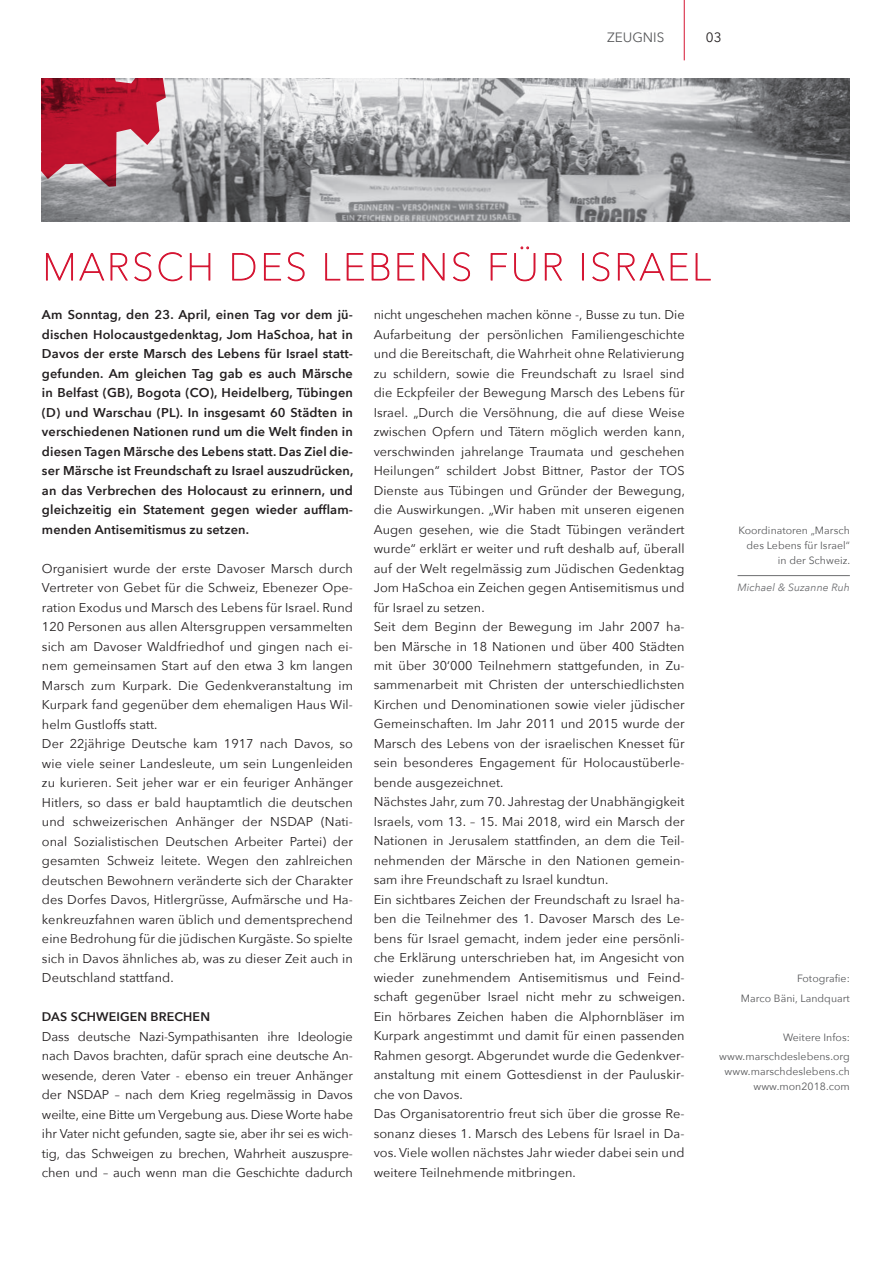
<style>
.page{position:relative;width:893px;height:1263px;background:#fff}
.page>*{position:absolute;margin:0;border:0;box-sizing:border-box;transform-origin:0 0}
.THEMENGEBIET_RECHTS{font:13.5px "Avenir Next";color:#57585a}
.t1{font:13.5px "Avenir Next";color:#231f20}
.FLIESSTEXT{font:12.75px/19.5px "Avenir Next";letter-spacing:.005em;color:#231f20;text-align:justify}
.LEAD_FLIESSTEXT{font:600 12.75px/19.5px "Avenir Next";letter-spacing:.01em;color:#231f20;text-align:justify}
.UNTERTITEL{font:600 12.45px "Avenir Next";letter-spacing:.01em;color:#231f20}
.LEAD_RAND_RECHTSBÜND{font:10.5px/15px "Avenir Next";letter-spacing:.005em;color:#57585a;text-align:right}
.LEAD_RAND_RECHTSBÜND-2{font:italic 10.5px "Avenir Next";letter-spacing:.005em;color:#6c6d70}
</style>
<div class="page">
<hr style="left:684px;top:0;width:1px;height:60px;background:#d51633">
<svg style="left:46px;top:253px;width:27px;height:28px"></svg>
<svg style="left:79px;top:253px;width:49px;height:28px"></svg>
<svg style="left:134px;top:252px;width:18px;height:30px"></svg>
<svg style="left:158px;top:252px;width:25px;height:30px"></svg>
<svg style="left:189px;top:253px;width:22px;height:28px"></svg>
<svg style="left:232px;top:253px;width:24px;height:28px"></svg>
<svg style="left:264px;top:253px;width:17px;height:28px"></svg>
<svg style="left:287px;top:252px;width:18px;height:30px"></svg>
<svg style="left:325px;top:253px;width:39px;height:28px"></svg>
<svg style="left:371px;top:253px;width:19px;height:28px"></svg>
<svg style="left:397px;top:253px;width:18px;height:28px"></svg>
<svg style="left:422px;top:253px;width:23px;height:28px"></svg>
<svg style="left:453px;top:252px;width:18px;height:30px"></svg>
<svg style="left:490px;top:253px;width:17px;height:28px"></svg>
<svg style="left:514px;top:246px;width:22px;height:36px"></svg>
<svg style="left:544px;top:253px;width:18px;height:28px"></svg>
<div style="left:582px;top:253px;width:2px;height:27px;border:1px solid #d51633"></div>
<svg style="left:592px;top:252px;width:18px;height:30px"></svg>
<svg style="left:617px;top:253px;width:71px;height:28px"></svg>
<svg style="left:695px;top:253px;width:16px;height:28px"></svg>
<hr style="left:737px;top:575px;width:113px;height:1px;background:#6c6d70">
<img style="left:166px;top:79px;width:684px;height:143px">
<svg style="left:42px;top:79px;width:124px;height:143px;background:#ae5766"></svg>
<p class="THEMENGEBIET_RECHTS" style="left:607px;top:26px;width:59px">ZEUGNIS</p>
<p class="t1" style="left:706px;top:26px;width:17px">03</p>
<p class="LEAD_FLIESSTEXT" style="left:42px;top:305px;width:313px">Am Sonntag, den 23. April, einen Tag vor dem jü&shy;dischen Holocaustgedenktag, Jom HaSchoa, hat in Davos der erste Marsch des Lebens für Israel statt&shy;gefunden. Am gleichen Tag gab es auch Märsche in Belfast (GB), Bogota (CO), Heidelberg, Tübingen (D) und Warschau (PL). In insgesamt 60 Städten in verschiedenen Nationen rund um die Welt finden in diesen Tagen Märsche des Lebens statt. Das Ziel die&shy;ser Märsche ist Freundschaft zu Israel auszudrücken, an das Verbrechen des Holocaust zu erinnern, und gleichzeitig ein Statement gegen wieder aufflam&shy;menden Antisemitismus zu setzen.</p>
<p class="FLIESSTEXT" style="left:42px;top:558px;width:312px">Organisiert wurde der erste Davoser Marsch durch Vertreter von Gebet für die Schweiz, Ebenezer Ope&shy;ration Exodus und Marsch des Lebens für Israel. Rund 120 Personen aus allen Altersgruppen versammelten sich am Davoser Waldfriedhof und gingen nach ei&shy;nem gemeinsamen Start auf den etwa 3 km langen Marsch zum Kurpark. Die Gedenkveranstaltung im Kurpark fand gegenüber dem ehemaligen Haus Wil&shy;helm Gustloffs statt.</p>
<p class="FLIESSTEXT" style="left:42px;top:733px;width:312px">Der 22jährige Deutsche kam 1917 nach Davos, so wie viele seiner Landesleute, um sein Lungenleiden zu kurieren. Seit jeher war er ein feuriger Anhänger Hitlers, so dass er bald hauptamtlich die deutschen und schweizerischen Anhänger der NSDAP (Nati&shy;onal Sozialistischen Deutschen Arbeiter Partei) der gesamten Schweiz leitete. Wegen den zahlreichen deutschen Bewohnern veränderte sich der Charakter des Dorfes Davos, Hitlergrüsse, Aufmärsche und Ha&shy;kenkreuzfahnen waren üblich und dementsprechend eine Bedrohung für die jüdischen Kurgäste. So spielte sich in Davos ähnliches ab, was zu dieser Zeit auch in Deutschland stattfand.</p>
<p class="UNTERTITEL" style="left:42px;top:1006px;width:170px">DAS SCHWEIGEN BRECHEN</p>
<p class="FLIESSTEXT" style="left:42px;top:1026px;width:312px">Dass deutsche Nazi-Sympathisanten ihre Ideologie nach Davos brachten, dafür sprach eine deutsche An&shy;wesende, deren Vater - ebenso ein treuer Anhänger der NSDAP – nach dem Krieg regelmässig in Davos weilte, eine Bitte um Vergebung aus. Diese Worte habe ihr Vater nicht gefunden, sagte sie, aber ihr sei es wich&shy;tig, das Schweigen zu brechen, Wahrheit auszuspre&shy;chen und – auch wenn man die Geschichte dadurch</p>
<p class="FLIESSTEXT" style="left:374px;top:304px;width:313px">nicht ungeschehen machen könne -, Busse zu tun. Die Aufarbeitung der persönlichen Familiengeschichte und die Bereitschaft, die Wahrheit ohne Relativierung zu schildern, sowie die Freundschaft zu Israel sind die Eckpfeiler der Bewegung Marsch des Lebens für Israel. „Durch die Versöhnung, die auf diese Weise zwischen Opfern und Tätern möglich werden kann, verschwinden jahrelange Traumata und geschehen Heilungen“ schildert Jobst Bittner, Pastor der TOS Dienste aus Tübingen und Gründer der Bewegung, die Auswirkungen. „Wir haben mit unseren eigenen Augen gesehen, wie die Stadt Tübingen verändert wurde“ erklärt er weiter und ruft deshalb auf, überall auf der Welt regelmässig zum Jüdischen Gedenktag Jom HaSchoa ein Zeichen gegen Antisemitismus und für Israel zu setzen.</p>
<p class="FLIESSTEXT" style="left:374px;top:616px;width:312px">Seit dem Beginn der Bewegung im Jahr 2007 ha&shy;ben Märsche in 18 Nationen und über 400 Städten mit über 30‘000 Teilnehmern stattgefunden, in Zu&shy;sammenarbeit mit Christen der unterschiedlichsten Kirchen und Denominationen sowie vieler jüdischer Gemeinschaften. Im Jahr 2011 und 2015 wurde der Marsch des Lebens von der israelischen Knesset für sein besonderes Engagement für Holocaustüberle&shy;bende ausgezeichnet.</p>
<p class="FLIESSTEXT" style="left:374px;top:792px;width:312px">Nächstes Jahr, zum 70. Jahrestag der Unabhängigkeit Israels, vom 13. – 15. Mai 2018, wird ein Marsch der Nationen in Jerusalem stattfinden, an dem die Teil&shy;nehmenden der Märsche in den Nationen gemein&shy;sam ihre Freundschaft zu Israel kundtun.</p>
<p class="FLIESSTEXT" style="left:374px;top:889px;width:313px">Ein sichtbares Zeichen der Freundschaft zu Israel ha&shy;ben die Teilnehmer des 1. Davoser Marsch des Le&shy;bens für Israel gemacht, indem jeder eine persönli&shy;che Erklärung unterschrieben hat, im Angesicht von wieder zunehmendem Antisemitismus und Feind&shy;schaft gegenüber Israel nicht mehr zu schweigen.<br>Ein hörbares Zeichen haben die Alphornbläser im Kurpark angestimmt und damit für einen passenden Rahmen gesorgt. Abgerundet wurde die Gedenkver&shy;anstaltung mit einem Gottesdienst in der Pauluskir&shy;che von Davos.</p>
<p class="FLIESSTEXT" style="left:374px;top:1104px;width:312px">Das Organisatorentrio freut sich über die grosse Re&shy;sonanz dieses 1. Marsch des Lebens für Israel in Da&shy;vos. Viele wollen nächstes Jahr wieder dabei sein und weitere Teilnehmende mitbringen.</p>
<p class="LEAD_RAND_RECHTSBÜND" style="left:738px;top:522px;width:113px">Koordinatoren „Marsch des Lebens für Israel“ in der Schweiz.</p>
<p class="LEAD_RAND_RECHTSBÜND-2" style="left:737px;top:578px;width:114px">Michael &amp; Suzanne Ruh</p>
<p class="LEAD_RAND_RECHTSBÜND" style="left:797px;top:970px;width:54px">Fotografie:</p>
<p class="LEAD_RAND_RECHTSBÜND" style="left:741px;top:990px;width:111px">Marco Bäni, Landquart</p>
<p class="LEAD_RAND_RECHTSBÜND" style="left:783px;top:1029px;width:68px">Weitere Infos:</p>
<p class="LEAD_RAND_RECHTSBÜND" style="left:719px;top:1048px;width:132px">www.marschdeslebens.org www.marschdeslebens.ch www.mon2018.com</p>
</div>
